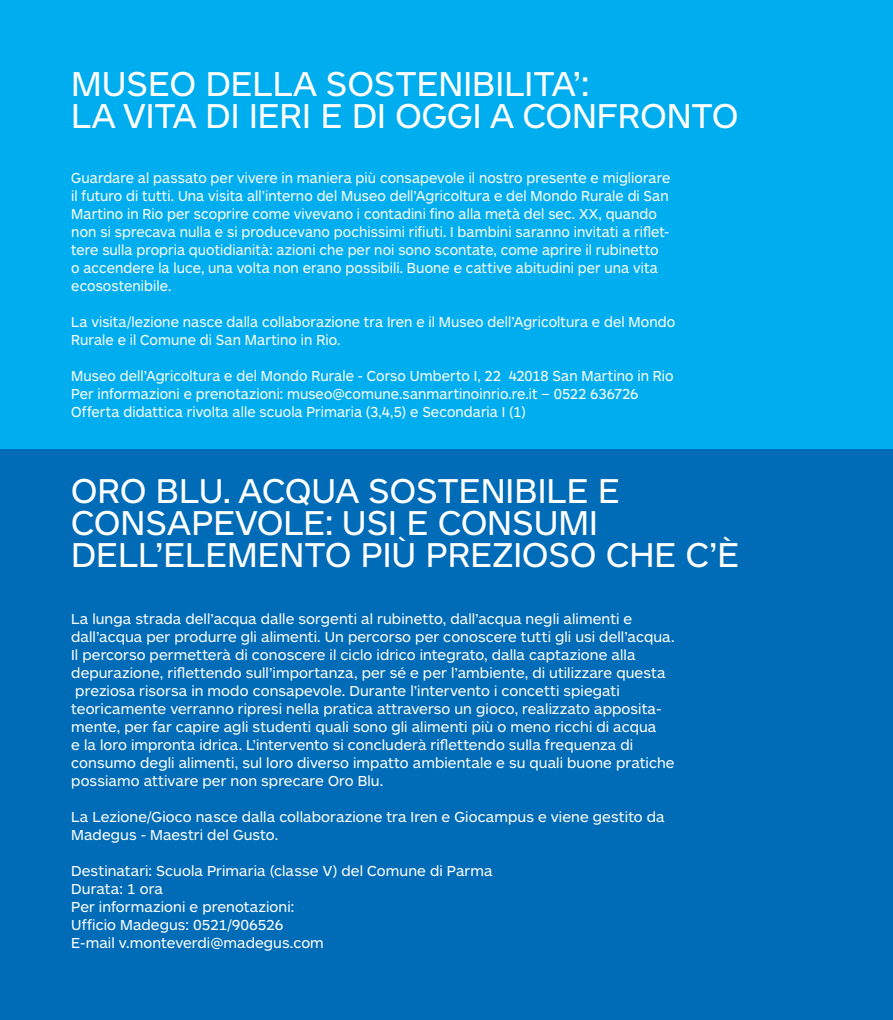
<style>
.page{position:relative;width:893px;height:1020px;background:#fff}
.page>*{position:absolute;margin:0;border:0;box-sizing:border-box;transform-origin:0 0}
.t1{font:35.85px/32.4px "ARS Maquette";color:#fff}
.t2{font:15px/18px "ARS Maquette";letter-spacing:.005em;color:#fff}
.t3{font:15px/18px "ARS Maquette";letter-spacing:.005em;color:#fff;scale:.95 1}
</style>
<div class="page">
<div style="left:0;top:0;width:892px;height:1020px;background:#006cb7"></div>
<div style="left:0;top:0;width:892px;height:449px;background:#00aeef"></div>
<h1 class="t1" style="left:71px;top:70px;width:668px">MUSEO DELLA SOSTENIBILITA’:<br>LA VITA DI IERI E DI OGGI A CONFRONTO</h1>
<p class="t3" style="left:71px;top:170px;width:632px">Guardare al passato per vivere in maniera più consapevole il nostro presente e migliorare il futuro di tutti. Una visita all’interno del Museo dell’Agricoltura e del Mondo Rurale di San Martino in Rio per scoprire come vivevano i contadini fino alla metà del sec. XX, quando non si sprecava nulla e si producevano pochissimi rifiuti. I bambini saranno invitati a riflet&shy;tere sulla propria quotidianità: azioni che per noi sono scontate, come aprire il rubinetto o accendere la luce, una volta non erano possibili. Buone e cattive abitudini per una vita ecosostenibile.</p>
<p class="t3" style="left:71px;top:314px;width:637px">La visita/lezione nasce dalla collaborazione tra Iren e il Museo dell’Agricoltura e del Mondo<br>Rurale e il Comune di San Martino in Rio.</p>
<p class="t3" style="left:71px;top:368px;width:635px">Museo dell’Agricoltura e del Mondo Rurale - Corso Umberto I, 22 42018 San Martino in Rio<br>Per informazioni e prenotazioni: museo@comune.sanmartinoinrio.re.it – 0522 636726<br>Offerta didattica rivolta alle scuola Primaria (3,4,5) e Secondaria I (1)</p>
<h1 class="t1" style="left:71px;top:477px;width:669px">ORO BLU. ACQUA SOSTENIBILE E<br>CONSAPEVOLE: USI E CONSUMI<br>DELL’ELEMENTO PIÙ PREZIOSO CHE C’È</h1>
<p class="t2" style="left:71px;top:611px;width:605px">La lunga strada dell’acqua dalle sorgenti al rubinetto, dall’acqua negli alimenti e dall’acqua per produrre gli alimenti. Un percorso per conoscere tutti gli usi dell’acqua.<br>Il percorso permetterà di conoscere il ciclo idrico integrato, dalla captazione alla depurazione, riflettendo sull’importanza, per sé e per l’ambiente, di utilizzare questa preziosa risorsa in modo consapevole. Durante l’intervento i concetti spiegati teoricamente verranno ripresi nella pratica attraverso un gioco, realizzato apposita&shy;mente, per far capire agli studenti quali sono gli alimenti più o meno ricchi di acqua<br>e la loro impronta idrica. L’intervento si concluderà riflettendo sulla frequenza di consumo degli alimenti, sul loro diverso impatto ambientale e su quali buone pratiche possiamo attivare per non sprecare Oro Blu.</p>
<p class="t2" style="left:71px;top:809px;width:595px">La Lezione/Gioco nasce dalla collaborazione tra Iren e Giocampus e viene gestito da<br>Madegus - Maestri del Gusto.</p>
<p class="t2" style="left:71px;top:863px;width:423px">Destinatari: Scuola Primaria (classe V) del Comune di Parma Durata: 1 ora<br>Per informazioni e prenotazioni:<br>Ufficio Madegus: 0521/906526<br>E-mail v.monteverdi@madegus.com</p>
</div>
